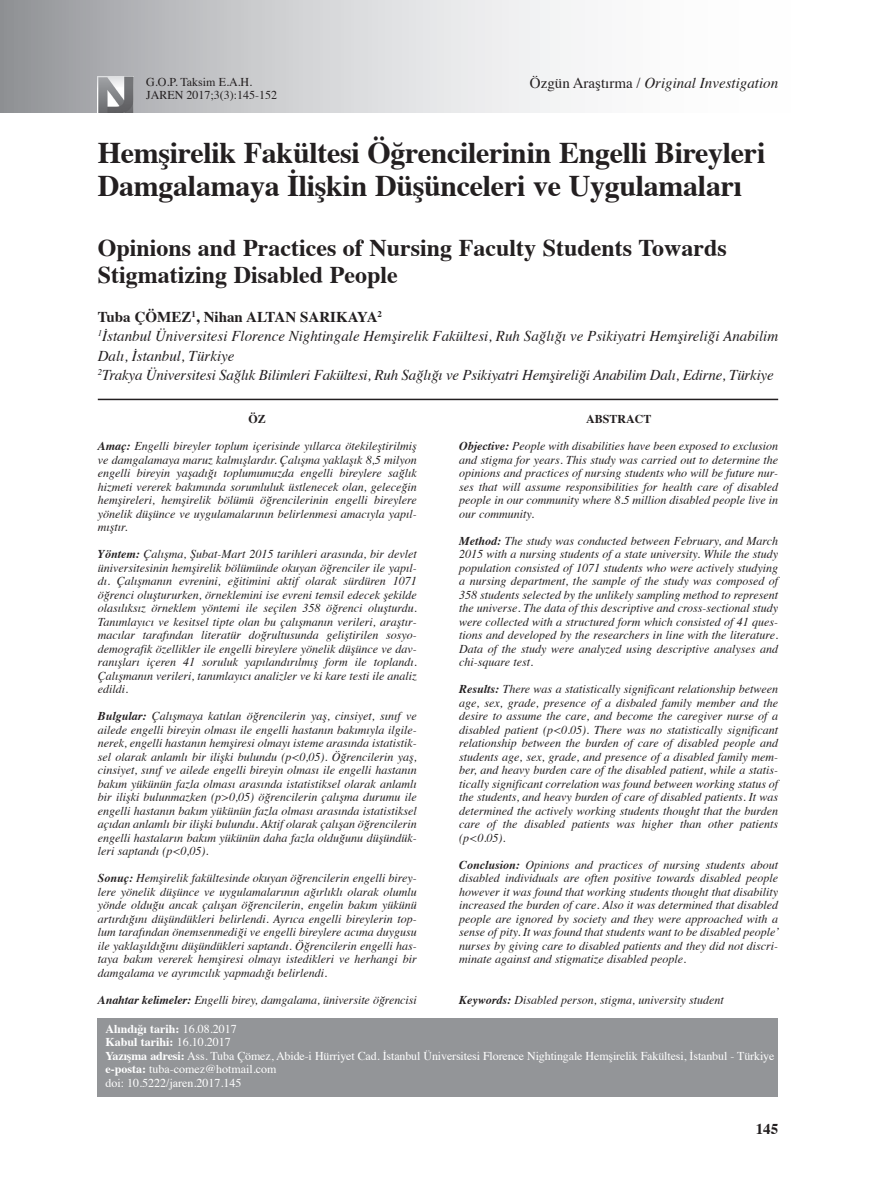
<style>
.page{position:relative;width:876px;height:1195px;background:#fff}
.page>*{position:absolute;margin:0;border:0;box-sizing:border-box;transform-origin:0 0}
.t1{font:700 30px/33px "Times";letter-spacing:-.01em;color:#231f20}
.t2{font:700 24px/27px "Times";color:#231f20}
.t3{font:italic 15px/19.5px "Times";color:#231f20}
.t4{font:700 15px "Times";color:#231f20}
.t5{font:italic 12px/13.5px "Times";color:#231f20;text-align:justify}
.t6{font:12px/13.5px "Times";letter-spacing:-.01em;color:#fff}
.t7{font:12px "Times";color:#231f20}
.t8{font:700 12px "Times";color:#231f20}
.s1{font-style:normal}
.s2{font-weight:700;font-style:normal}
.s3{font-weight:700}
</style>
<div class="page">
<svg style="left:0;top:0;width:571px;height:113px;background:#cbccce"></svg>
<hr style="left:98px;top:399px;width:680px;height:1px;background:#231f20">
<div style="left:98px;top:1018px;width:680px;height:79px;background:#939598"></div>
<img style="left:98px;top:77px;width:35px;height:36px">
<p class="t7" style="left:146px;top:70px;width:108px">G.O.P. Taksim E.A.H.</p>
<p class="t3" style="left:530px;top:72px;width:250px"><span class="s1">Özgün Araştırma /</span> Original Investigation</p>
<p class="t7" style="left:146px;top:84px;width:132px">JAREN 2017;3(3):145-152</p>
<h1 class="t1" style="left:98px;top:133px;width:669px">Hemşirelik Fakültesi Öğrencilerinin Engelli Bireyleri<br>Damgalamaya İlişkin Düşünceleri ve Uygulamaları</h1>
<h2 class="t2" style="left:98px;top:232px;width:630px">Opinions and Practices of Nursing Faculty Students Towards<br>Stigmatizing Disabled People</h2>
<p class="t3" style="left:98px;top:306px;width:682px"><span class="s2">Tuba ÇÖMEZ</span><sup>1</sup><span class="s2">, Nihan ALTAN SARIKAYA</span><sup>2<br></sup><sup>1</sup>İstanbul Üniversitesi Florence Nightingale Hemşirelik Fakültesi, Ruh Sağlığı ve Psikiyatri Hemşireliği Anabilim Dalı, İstanbul, Türkiye<br><sup>2</sup>Trakya Üniversitesi Sağlık Bilimleri Fakültesi, Ruh Sağlığı ve Psikiyatri Hemşireliği Anabilim Dalı, Edirne, Türkiye</p>
<p class="t8" style="left:249px;top:407px;width:19px">ÖZ</p>
<p class="t5" style="left:98px;top:439px;width:320px"><span class="s3">Amaç:</span> Engelli bireyler toplum içerisinde yıllarca ötekileştirilmiş ve damgalamaya maruz kalmışlardır. Çalışma yaklaşık 8,5 milyon engelli bireyin yaşadığı toplumumuzda engelli bireylere sağlık hizmeti vererek bakımında sorumluluk üstlenecek olan, geleceğin hemşireleri, hemşirelik bölümü öğrencilerinin engelli bireylere yönelik düşünce ve uygulamalarının belirlenmesi amacıyla yapıl&shy;mıştır.</p>
<p class="t5" style="left:98px;top:547px;width:320px"><span class="s3">Yöntem:</span> Çalışma, Şubat-Mart 2015 tarihleri arasında, bir devlet üniversitesinin hemşirelik bölümünde okuyan öğrenciler ile yapıl&shy;dı. Çalışmanın evrenini, eğitimini aktif olarak sürdüren 1071 öğrenci oluştururken, örneklemini ise evreni temsil edecek şekilde olasılıksız örneklem yöntemi ile seçilen 358 öğrenci oluşturdu.<br>Tanımlayıcı ve kesitsel tipte olan bu çalışmanın verileri, araştır&shy;macılar tarafından literatür doğrultusunda geliştirilen sosyo&shy;demografik özellikler ile engelli bireylere yönelik düşünce ve dav&shy;ranışları içeren 41 soruluk yapılandırılmış form ile toplandı.<br>Çalışmanın verileri, tanımlayıcı analizler ve ki kare testi ile analiz edildi.</p>
<p class="t5" style="left:98px;top:709px;width:320px"><span class="s3">Bulgular:</span> Çalışmaya katılan öğrencilerin yaş, cinsiyet, sınıf ve ailede engelli bireyin olması ile engelli hastanın bakımıyla ilgile&shy;nerek, engelli hastanın hemşiresi olmayı isteme arasında istatistik&shy;sel olarak anlamlı bir ilişki bulundu (p&lt;0,05). Öğrencilerin yaş, cinsiyet, sınıf ve ailede engelli bireyin olması ile engelli hastanın bakım yükünün fazla olması arasında istatistiksel olarak anlamlı bir ilişki bulunmazken (p&gt;0,05) öğrencilerin çalışma durumu ile engelli hastanın bakım yükünün fazla olması arasında istatistiksel açıdan anlamlı bir ilişki bulundu. Aktif olarak çalışan öğrencilerin engelli hastaların bakım yükünün daha fazla olduğunu düşündük&shy;leri saptandı (p&lt;0,05).</p>
<p class="t5" style="left:98px;top:871px;width:320px"><span class="s3">Sonuç:</span> Hemşirelik fakültesinde okuyan öğrencilerin engelli birey&shy;lere yönelik düşünce ve uygulamalarının ağırlıklı olarak olumlu yönde olduğu ancak çalışan öğrencilerin, engelin bakım yükünü artırdığını düşündükleri belirlendi. Ayrıca engelli bireylerin top&shy;lum tarafından önemsenmediği ve engelli bireylere acıma duygusu ile yaklaşıldığını düşündükleri saptandı. Öğrencilerin engelli has&shy;taya bakım vererek hemşiresi olmayı istedikleri ve herhangi bir damgalama ve ayrımcılık yapmadığı belirlendi.</p>
<p class="t5" style="left:98px;top:992px;width:320px"><span class="s3">Anahtar kelimeler:</span> Engelli birey, damgalama, üniversite öğrencisi</p>
<p class="t8" style="left:586px;top:407px;width:67px">ABSTRACT</p>
<p class="t5" style="left:459px;top:439px;width:320px"><span class="s3">Objective:</span> People with disabilities have been exposed to exclusion and stigma for years. This study was carried out to determine the opinions and practices of nursing students who will be future nur&shy;ses that will assume responsibilities for health care of disabled people in our community where 8.5 million disabled people live in our community.</p>
<p class="t5" style="left:459px;top:533px;width:320px"><span class="s3">Method:</span> The study was conducted between February, and March 2015 with a nursing students of a state university. While the study population consisted of 1071 students who were actively studying a nursing department, the sample of the study was composed of 358 students selected by the unlikely sampling method to represent the universe. The data of this descriptive and cross-sectional study were collected with a structured form which consisted of 41 ques&shy;tions and developed by the researchers in line with the literature.<br>Data of the study were analyzed using descriptive analyses and chi-square test.</p>
<p class="t5" style="left:459px;top:682px;width:320px"><span class="s3">Results:</span> There was a statistically significant relationship between age, sex, grade, presence of a disbaled family member and the desire to assume the care, and become the caregiver nurse of a disabled patient (p&lt;0.05). There was no statistically significant relationship between the burden of care of disabled people and students age, sex, grade, and presence of a disabled family mem&shy;ber, and heavy burden care of the disabled patient, while a statis&shy;tically significant correlation was found between working status of the students, and heavy burden of care of disabled patients. It was determined the actively working students thought that the burden care of the disabled patients was higher than other patients (p&lt;0.05).</p>
<p class="t5" style="left:459px;top:857px;width:322px"><span class="s3">Conclusion:</span> Opinions and practices of nursing students about disabled individuals are often positive towards disabled people however it was found that working students thought that disability increased the burden of care. Also it was determined that disabled people are ignored by society and they were approached with a sense of pity. It was found that students want to be disabled people’ nurses by giving care to disabled patients and they did not discri&shy;minate against and stigmatize disabled people.</p>
<p class="t5" style="left:459px;top:992px;width:266px"><span class="s3">Keywords:</span> Disabled person, stigma, university student</p>
<p class="t6" style="left:105px;top:1021px;width:670px"><span class="s3">Alındığı tarih:</span> 16.08.2017<br><span class="s3">Kabul tarihi:</span> 16.10.2017<br><span class="s3">Yazışma adresi:</span> Ass. Tuba Çömez, Abide-i Hürriyet Cad. İstanbul Üniversitesi Florence Nightingale Hemşirelik Fakültesi, İstanbul - Türkiye <span class="s3">e-posta:</span> tuba-comez@hotmail.com<br>doi: 10.5222/jaren.2017.145</p>
<p class="t4" style="left:756px;top:1115px;width:24px">145</p>
</div>
